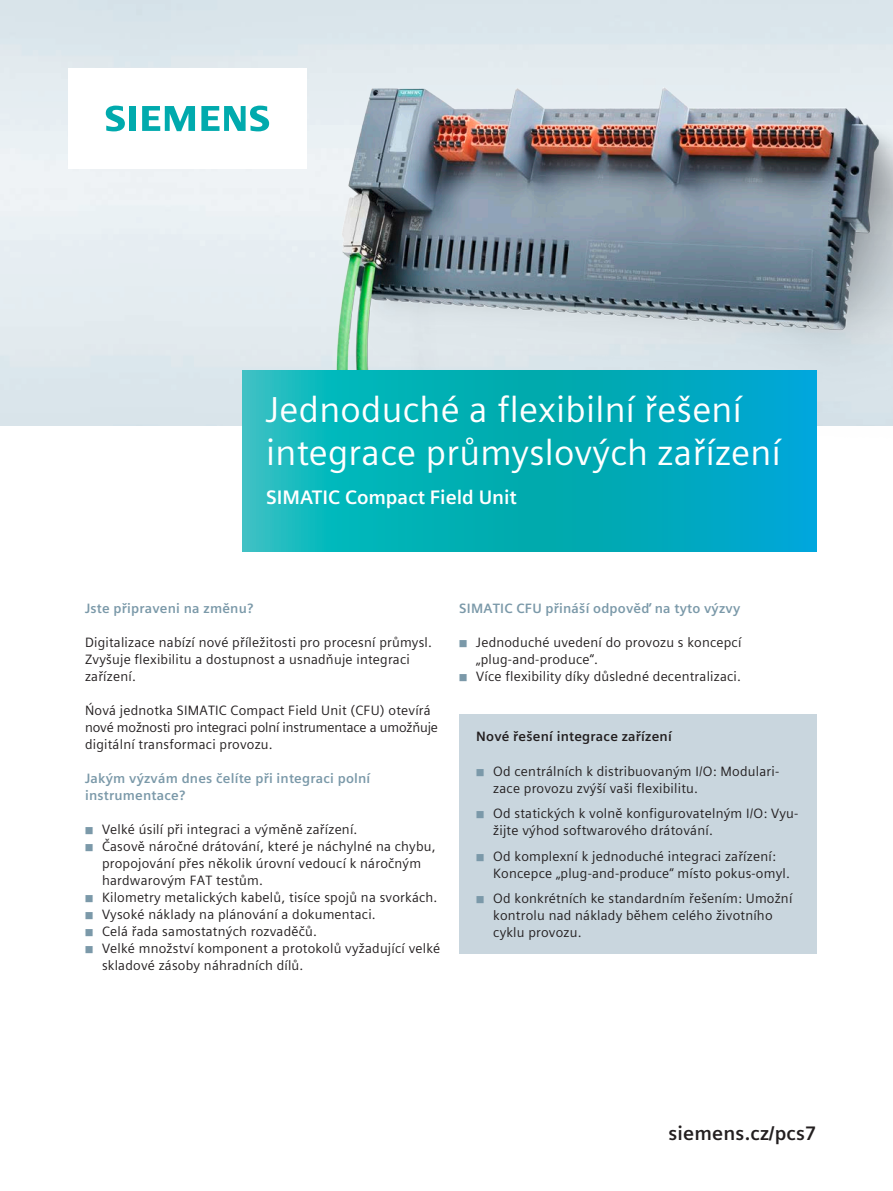
<style>
.page{position:relative;width:893px;height:1191px;background:#fff}
.page>*{position:absolute;margin:0;border:0;box-sizing:border-box;transform-origin:0 0}
.t1{font:36px/43.5px "Siemens Sans";letter-spacing:.01em;color:#fff}
.t2{font:700 19.5px "Siemens Sans";color:#fff}
.t3{font:700 19.5px "Siemens Sans Global";letter-spacing:.01em;color:#231f20}
.t4{font:13.5px/17px "Siemens Sans Global";letter-spacing:.015em;color:#231f20}
.t5{font:700 13.5px/17px "Siemens Sans Global";letter-spacing:.015em;color:#7b99a9}
.t6{font:700 13.5px "Siemens Sans Global";letter-spacing:.015em;color:#231f20}
.s1{color:#7b99a9}
</style>
<div class="page">
<img style="left:223px;top:11px;width:670px;height:462px">
<div style="left:459px;top:714px;width:357px;height:240px;background:#c9d6de"></div>
<svg style="left:242px;top:370px;width:574px;height:181px;background:#05aebc"></svg>
<div style="left:68px;top:68px;width:238px;height:101px;background:#fff"></div>
<svg style="left:106px;top:106px;width:30px;height:25px"></svg>
<svg style="left:142px;top:106px;width:53px;height:25px"></svg>
<svg style="left:201px;top:106px;width:68px;height:25px"></svg>
<h1 class="t1" style="left:266px;top:388px;width:516px">Jednoduché a flexibilní řešení integrace průmyslových zařízení</h1>
<h2 class="t2" style="left:266px;top:486px;width:252px">SIMATIC Compact Field Unit</h2>
<p class="t5" style="left:85px;top:599px;width:170px">Jste připraveni na změnu?</p>
<p class="t4" style="left:85px;top:633px;width:349px">Digitalizace nabízí nové příležitosti pro procesní průmysl.<br>Zvyšuje flexibilitu a dostupnost a usnadňuje integraci zařízení.</p>
<p class="t4" style="left:85px;top:701px;width:355px">Ńová jednotka SIMATIC Compact Field Unit (CFU) otevírá nové možnosti pro integraci polní instrumentace a umožňuje digitální transformaci provozu.</p>
<p class="t5" style="left:85px;top:769px;width:287px">Jakým výzvám dnes čelíte při integraci polní instrumentace?</p>
<p class="t4" style="left:85px;top:820px;width:274px"><span class="s1">◾</span> Velké úsilí při integraci a výměně zařízení.</p>
<p class="t4" style="left:85px;top:837px;width:352px"><span class="s1">◾</span> Časově náročné drátování, které je náchylné na chybu,</p>
<p class="t4" style="left:102px;top:854px;width:321px">propojování přes několik úrovní vedoucí k náročným</p>
<p class="t4" style="left:102px;top:871px;width:162px">hardwarovým FAT testům.</p>
<p class="t4" style="left:85px;top:888px;width:354px"><span class="s1">◾</span> Kilometry metalických kabelů, tisíce spojů na svorkách.</p>
<p class="t4" style="left:85px;top:905px;width:292px"><span class="s1">◾</span> Vysoké náklady na plánování a dokumentaci.</p>
<p class="t4" style="left:85px;top:922px;width:233px"><span class="s1">◾</span> Celá řada samostatných rozvaděčů.</p>
<p class="t4" style="left:85px;top:939px;width:357px"><span class="s1">◾</span> Velké množství komponent a protokolů vyžadující velké</p>
<p class="t4" style="left:102px;top:956px;width:203px">skladové zásoby náhradních dílů.</p>
<p class="t5" style="left:459px;top:599px;width:282px">SIMATIC CFU přináší odpověď na tyto výzvy</p>
<p class="t4" style="left:459px;top:633px;width:284px"><span class="s1">◾</span> Jednoduché uvedení do provozu s koncepcí</p>
<p class="t4" style="left:476px;top:650px;width:123px">„plug-and-produce“.</p>
<p class="t4" style="left:459px;top:667px;width:283px"><span class="s1">◾</span> Více flexibility díky důsledné decentralizaci.</p>
<p class="t6" style="left:476px;top:726px;width:197px">Nové řešení integrace zařízení</p>
<p class="t4" style="left:493px;top:762px;width:287px;text-indent:-17px"><span class="s1">◾</span> Od centrálních k distribuovaným I/O: Modulari&shy;zace provozu zvýší vaši flexibilitu.</p>
<p class="t4" style="left:493px;top:805px;width:307px;text-indent:-17px"><span class="s1">◾</span> Od statických k volně konfigurovatelným I/O: Vyu&shy;žijte výhod softwarového drátování.</p>
<p class="t4" style="left:493px;top:847px;width:298px;text-indent:-17px"><span class="s1">◾</span> Od komplexní k jednoduché integraci zařízení:<br>Koncepce „plug-and-produce“ místo pokus-omyl.</p>
<p class="t4" style="left:493px;top:890px;width:301px;text-indent:-17px"><span class="s1">◾</span> Od konkrétních ke standardním řešením: Umožní kontrolu nad náklady během celého životního cyklu provozu.</p>
<h2 class="t3" style="left:668px;top:1118px;width:149px">siemens.cz/pcs7</h2>
</div>
